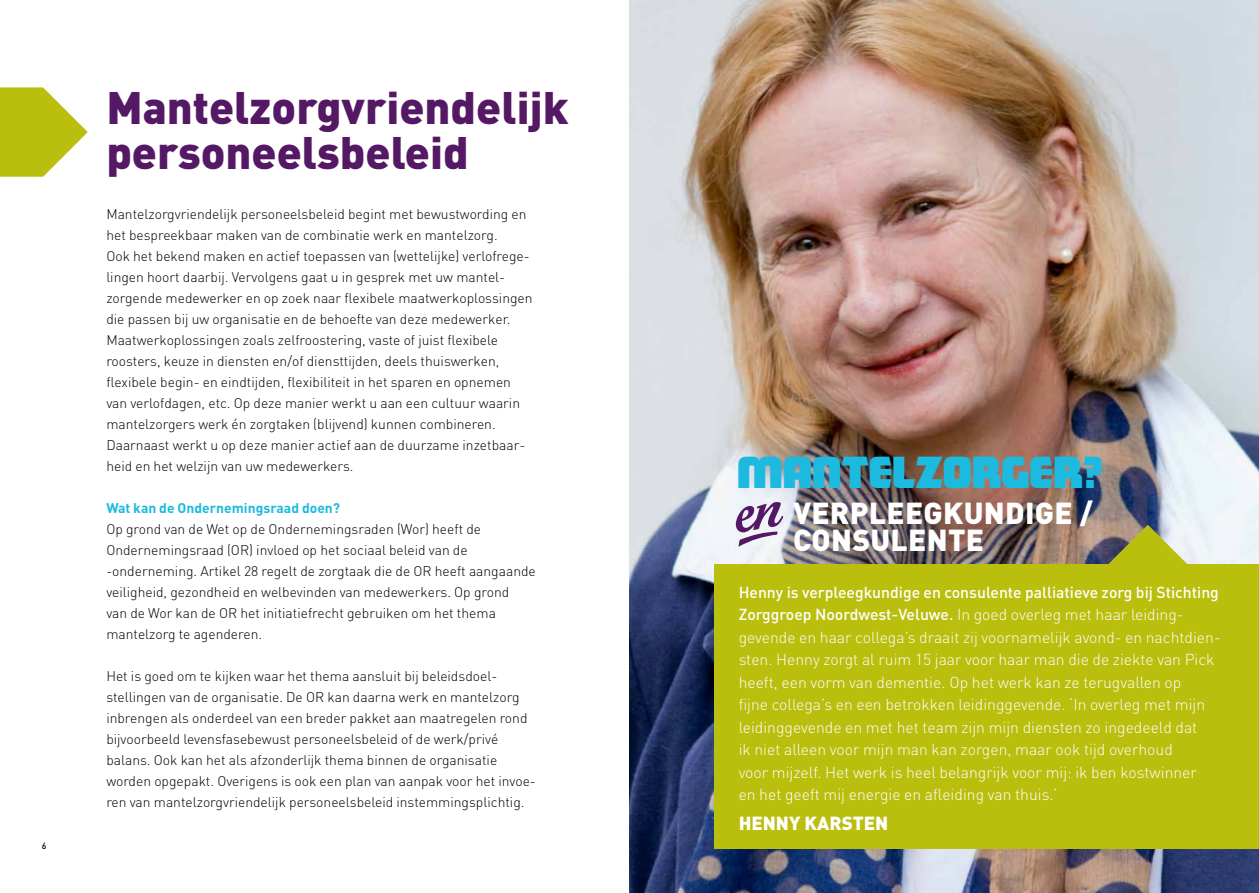
<style>
.page{position:relative;width:1259px;height:893px;background:#fff}
.page>*{position:absolute;margin:0;border:0;box-sizing:border-box;transform-origin:0 0}
.t1{font:900 45px/45px "DIN Pro";color:#541864}
.t2{font:45px "Matinee Gothic";color:#1dbadf}
.t3{font:900 30px/27px "DIN Pro";letter-spacing:.01em;color:#fff}
.t4{font:900 18.75px "DIN Pro";color:#fff}
.t5{font:300 15.75px/22.5px "DIN Pro";color:#fff}
.t6{font:300 13.8px/21px "DIN Pro";color:#000}
.t7{font:700 13.8px "DIN Pro";color:#1dbadf}
.t8{font:500 9px "DIN Pro";color:#000}
.s1{font-weight:500}
</style>
<div class="page">
<svg style="left:0;top:87px;width:88px;height:90px"></svg>
<img style="left:629px;top:0;width:630px;height:893px">
<div style="left:714px;top:564px;width:545px;height:285px;background:#babe0c"></div>
<svg style="left:1030px;top:525px;width:229px;height:39px"></svg>
<svg style="left:736px;top:502px;width:47px;height:45px"></svg>
<p class="t8" style="left:42px;top:839px;width:6px">6</p>
<h1 class="t1" style="left:106px;top:83px;width:464px">Mantelzorgvriendelijk personeelsbeleid</h1>
<p class="t6" style="left:106px;top:203px;width:428px">Mantelzorgvriendelijk personeelsbeleid begint met bewustwording en het bespreekbaar maken van de combinatie werk en mantelzorg.<br>Ook het bekend maken en actief toepassen van (wettelijke) verlofrege&shy;lingen hoort daarbij. Vervolgens gaat u in gesprek met uw mantel&shy;zorgende medewerker en op zoek naar flexibele maatwerkoplossingen die passen bij uw organisatie en de behoefte van deze medewerker.<br>Maatwerkoplossingen zoals zelfroostering, vaste of juist flexibele roosters, keuze in diensten en/of diensttijden, deels thuiswerken, flexibele begin- en eindtijden, flexibiliteit in het sparen en opnemen van verlofdagen, etc. Op deze manier werkt u aan een cultuur waarin mantelzorgers werk én zorgtaken (blijvend) kunnen combineren.<br>Daarnaast werkt u op deze manier actief aan de duurzame inzetbaar&shy;heid en het welzijn van uw medewerkers.</p>
<p class="t7" style="left:106px;top:498px;width:235px">Wat kan de Ondernemingsraad doen?</p>
<p class="t6" style="left:106px;top:518px;width:431px">Op grond van de Wet op de Ondernemingsraden (Wor) heeft de Ondernemingsraad (OR) invloed op het sociaal beleid van de -onderneming. Artikel 28 regelt de zorgtaak die de OR heeft aangaande veiligheid, gezondheid en welbevinden van medewerkers. Op grond<br>van de Wor kan de OR het initiatiefrecht gebruiken om het thema mantelzorg te agenderen.</p>
<p class="t6" style="left:106px;top:665px;width:431px">Het is goed om te kijken waar het thema aansluit bij beleidsdoel&shy;stellingen van de organisatie. De OR kan daarna werk en mantelzorg inbrengen als onderdeel van een breder pakket aan maatregelen rond bijvoorbeeld levensfasebewust personeelsbeleid of de werk/privé balans. Ook kan het als afzonderlijk thema binnen de organisatie worden opgepakt. Overigens is ook een plan van aanpak voor het invoe&shy;ren van mantelzorgvriendelijk personeelsbeleid instemmingsplichtig.</p>
<h1 class="t2" style="left:737px;top:447px;width:367px">MANTELZORGER?</h1>
<h2 class="t3" style="left:793px;top:498px;width:301px">VERPLEEGKUNDIGE /<br>CONSULENTE</h2>
<p class="t5" style="left:738px;top:580px;width:483px"><span class="s1">Henny is verpleegkundige en consulente palliatieve zorg bij Stichting Zorggroep Noordwest-Veluwe.</span> In goed overleg met haar leiding&shy;gevende en haar collega’s draait zij voornamelijk avond- en nachtdien&shy;sten. Henny zorgt al ruim 15 jaar voor haar man die de ziekte van Pick heeft, een vorm van dementie. Op het werk kan ze terugvallen op<br>fijne collega’s en een betrokken leidinggevende. ‘In overleg met mijn leidinggevende en met het team zijn mijn diensten zo ingedeeld dat<br>ik niet alleen voor mijn man kan zorgen, maar ook tijd overhoud<br>voor mijzelf. Het werk is heel belangrijk voor mij: ik ben kostwinner<br>en het geeft mij energie en afleiding van thuis.’</p>
<h3 class="t4" style="left:738px;top:810px;width:151px">HENNY KARSTEN</h3>
</div>
